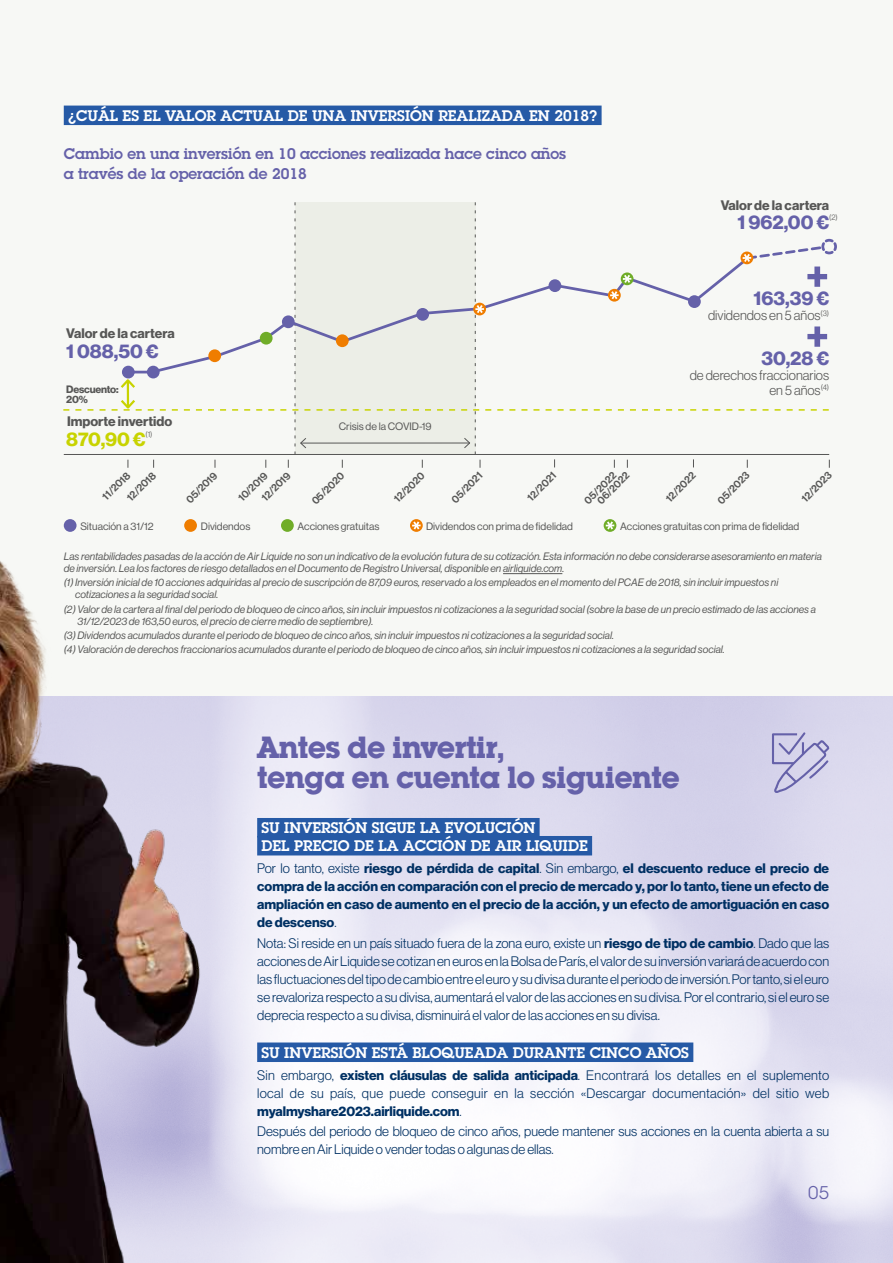
<style>
.page{position:relative;width:893px;height:1263px;background:#fff}
.page>*{position:absolute;margin:0;border:0;box-sizing:border-box;transform-origin:0 0}
.t1{font:700 30px/30px "Lubalin Graph Std";letter-spacing:-.025em;color:#6561a9}
.t2{font:19.5px "N Haas Grotesk DS Std 75 Bd";color:#6561a9}
.t3{font:19.5px "N Haas Grotesk DS Std 75 Bd";color:#c8d300}
.t4{font:18px "Lubalin Graph Std";color:#6561a9}
.t5{font:600 15px/18px "Lubalin Graph Std";color:#fff}
.t6{font:600 15px/19.5px "Lubalin Graph Std";color:#6561a9}
.t7{font:13.5px/18px "N Haas Grotesk DS Std 45 Lt";color:#003063;text-align:justify}
.t8{font:13.5px/18px "N Haas Grotesk DS Std 75 Bd";color:#003063;text-align:justify}
.t9{font:13.5px/18px "N Haas Grotesk DS Std 45 Lt";letter-spacing:.02em;color:#003063}
.t10{font:13.5px/15px "N Haas Grotesk DS Std 45 Lt";color:#575756;text-align:right}
.t11{font:13.5px "N Haas Grotesk DS Std 75 Bd";color:#575756}
.t12{font:10.5px/12px "N Haas Grotesk DS Std 56 It";color:#575756}
.t13{font:10.5px "N Haas Grotesk DS Std 55 Rg";color:#575756}
.t14{font:10.5px/18.1px "N Haas Grotesk DS Std 65 Md";color:#575756}
.t15{font:10.5px/10.5px "N Haas Grotesk DS Std 75 Bd";letter-spacing:-.02em;color:#575756}
.t16{font:7.8px "N Haas Grotesk DS Std 45 Lt";color:#575756}
.s1{font-family:"N Haas Grotesk DS Std 45 Lt"}
.s2{font-family:"N Haas Grotesk DS Std 75 Bd"}
</style>
<div class="page">
<div style="left:0;top:0;width:893px;height:695px;background:#f7f8f5"></div>
<img style="left:0;top:519px;width:314px;height:744px">
<div style="left:64px;top:106px;width:538px;height:19px;background:#265aa6"></div>
<div style="left:257px;top:818px;width:283px;height:19px;background:#265aa6"></div>
<div style="left:257px;top:836px;width:335px;height:19px;background:#265aa6"></div>
<div style="left:257px;top:1042px;width:436px;height:20px;background:#265aa6"></div>
<svg style="left:771px;top:730px;width:60px;height:64px"></svg>
<hr style="left:503px;top:573px;width:59px;height:1px;background:#575756">
<div style="left:64px;top:519px;width:13px;height:13px;background:#6561a9;border-radius:50%"></div>
<div style="left:184px;top:519px;width:13px;height:13px;background:#ef7d00;border-radius:50%"></div>
<div style="left:281px;top:519px;width:13px;height:13px;background:#70ad28;border-radius:50%"></div>
<svg style="left:410px;top:519px;width:13px;height:13px"></svg>
<svg style="left:412px;top:521px;width:9px;height:8px"></svg>
<svg style="left:604px;top:519px;width:12px;height:13px"></svg>
<svg style="left:606px;top:521px;width:8px;height:8px"></svg>
<svg style="left:63px;top:202px;width:774px;height:266px"></svg>
<div style="left:122px;top:366px;width:13px;height:12px;background:#6561a9;border-radius:50%"></div>
<h3 class="t5" style="left:68px;top:106px;width:531px">¿CUÁL ES EL VALOR ACTUAL DE UNA INVERSIÓN REALIZADA EN 2018?</h3>
<h3 class="t6" style="left:64px;top:144px;width:504px">Cambio en una inversión en 10 acciones realizada hace cinco años a través de la operación de 2018</h3>
<p class="t11" style="left:66px;top:325px;width:110px">Valor de la cartera</p>
<h2 class="t2" style="left:66px;top:339px;width:94px">1 088,50 €</h2>
<p class="t15" style="left:66px;top:384px;width:54px">Descuento:<br>20%</p>
<p class="t11" style="left:67px;top:413px;width:107px">Importe invertido</p>
<h2 class="t3" style="left:66px;top:428px;width:81px">870,90 €</h2>
<p class="t16" style="left:146px;top:430px;width:9px">(1)</p>
<p class="t13" style="left:339px;top:420px;width:94px">Crisis de la COVID-19</p>
<p class="t11" style="left:721px;top:197px;width:110px">Valor de la cartera</p>
<h2 class="t2" style="left:737px;top:211px;width:93px">1 962,00 €</h2>
<p class="t16" style="left:829px;top:213px;width:10px">(2)</p>
<h2 class="t2" style="left:753px;top:287px;width:77px">163,39 €</h2>
<p class="t10" style="left:708px;top:308px;width:123px">dividendos en 5 años<sup>(3)</sup></p>
<h2 class="t2" style="left:762px;top:347px;width:69px">30,28 €</h2>
<p class="t10" style="left:690px;top:368px;width:141px">de derechos fraccionarios en 5 años<sup>(4)</sup></p>
<p class="t14" style="left:109px;top:480px;width:38px;text-indent:-17px;rotate:-45deg">11/2018<br>12/2018</p>
<p class="t14" style="left:182px;top:495px;width:41px;rotate:-45deg">05/2019</p>
<p class="t14" style="left:246px;top:482px;width:38px;line-height:16.2px;text-indent:-17px;rotate:-45deg">10/2019<br>12/2019</p>
<p class="t14" style="left:307px;top:496px;width:43px;rotate:-45deg">05/2020</p>
<p class="t14" style="left:389px;top:494px;width:40px;rotate:-45deg">12/2020</p>
<p class="t14" style="left:447px;top:495px;width:40px;rotate:-45deg">05/2021</p>
<p class="t14" style="left:523px;top:493px;width:38px;rotate:-45deg">12/2021</p>
<p class="t14" style="left:589px;top:493px;width:42px;line-height:9.1px;text-indent:-9px;rotate:-45deg">05/2022<br>06/2022</p>
<p class="t14" style="left:661px;top:494px;width:39px;rotate:-45deg">12/2022</p>
<p class="t14" style="left:713px;top:496px;width:42px;rotate:-45deg">05/2023</p>
<p class="t14" style="left:797px;top:494px;width:39px;rotate:-45deg">12/2023</p>
<p class="t13" style="left:80px;top:520px;width:75px">Situación a 31/12</p>
<p class="t13" style="left:201px;top:520px;width:51px">Dividendos</p>
<p class="t13" style="left:298px;top:520px;width:83px">Acciones gratuitas</p>
<p class="t13" style="left:426px;top:520px;width:148px">Dividendos con prima de fidelidad</p>
<p class="t13" style="left:620px;top:520px;width:181px">Acciones gratuitas con prima de fidelidad</p>
<p class="t12" style="left:64px;top:551px;width:760px">Las rentabilidades pasadas de la acción de Air Liquide no son un indicativo de la evolución futura de su cotización. Esta información no debe considerarse asesoramiento en materia de inversión. Lea los factores de riesgo detallados en el Documento de Registro Universal, disponible en airliquide.com.</p>
<p class="t12" style="left:75px;top:577px;width:705px;text-indent:-11px">(1) Inversión inicial de 10 acciones adquiridas al precio de suscripción de 87,09 euros, reservado a los empleados en el momento del PCAE de 2018, sin incluir impuestos ni cotizaciones a la seguridad social.</p>
<p class="t12" style="left:77px;top:603px;width:740px;text-indent:-14px">(2) Valor de la cartera al final del periodo de bloqueo de cinco años, sin incluir impuestos ni cotizaciones a la seguridad social (sobre la base de un precio estimado de las acciones a<br>31/12/2023 de 163,50 euros, el precio de cierre medio de septiembre).</p>
<p class="t12" style="left:64px;top:628px;width:663px;line-height:14.1px">(3) Dividendos acumulados durante el periodo de bloqueo de cinco años, sin incluir impuestos ni cotizaciones a la seguridad social.<br>(4) Valoración de derechos fraccionarios acumulados durante el periodo de bloqueo de cinco años, sin incluir impuestos ni cotizaciones a la seguridad social.</p>
<h1 class="t1" style="left:257px;top:732px;width:424px">Antes de invertir,<br>tenga en cuenta lo siguiente</h1>
<h3 class="t5" style="left:261px;top:819px;width:328px">SU INVERSIÓN SIGUE LA EVOLUCIÓN<br>DEL PRECIO DE LA ACCIÓN DE AIR LIQUIDE</h3>
<p class="t8" style="left:257px;top:860px;width:574px"><span class="s1">Por lo tanto, existe</span> riesgo de pérdida de capital<span class="s1">. Sin embargo,</span> el descuento reduce el precio de compra de la acción en comparación con el precio de mercado y, por lo tanto, tiene un efecto de ampliación en caso de aumento en el precio de la acción, y un efecto de amortiguación en caso de descenso<span class="s1">.</span></p>
<p class="t7" style="left:257px;top:934px;width:574px">Nota: Si reside en un país situado fuera de la zona euro, existe un <span class="s2">riesgo de tipo de cambio</span>. Dado que las acciones de Air Liquide se cotizan en euros en la Bolsa de París, el valor de su inversión variará de acuerdo con las fluctuaciones del tipo de cambio entre el euro y su divisa durante el periodo de inversión. Por tanto, si el euro se revaloriza respecto a su divisa, aumentará el valor de las acciones en su divisa. Por el contrario, si el euro se deprecia respecto a su divisa, disminuirá el valor de las acciones en su divisa.</p>
<h3 class="t5" style="left:261px;top:1043px;width:429px">SU INVERSIÓN ESTÁ BLOQUEADA DURANTE CINCO AÑOS</h3>
<p class="t9" style="left:257px;top:1066px;width:573px">Sin embargo, <span class="s2">existen cláusulas de salida anticipada</span>. Encontrará los detalles en el suplemento local de su país, que puede conseguir en la sección «Descargar documentación» del sitio web</p>
<p class="t8" style="left:257px;top:1102px;width:206px">myalmyshare2023.airliquide.com<span class="s1">.</span></p>
<p class="t7" style="left:257px;top:1122px;width:573px">Después del periodo de bloqueo de cinco años, puede mantener sus acciones en la cuenta abierta a su nombre en Air Liquide o vender todas o algunas de ellas.</p>
<h3 class="t4" style="left:808px;top:1181px;width:22px">05</h3>
</div>
